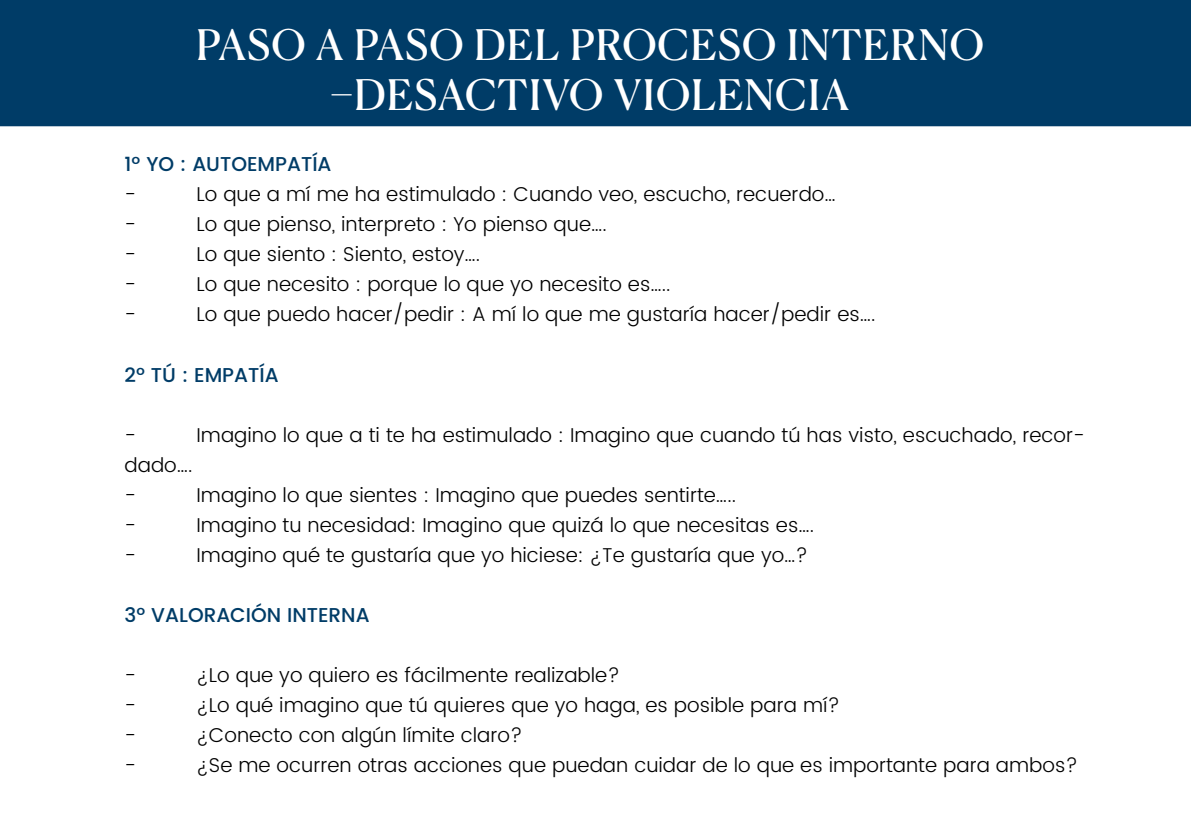
<style>
.page{position:relative;width:1191px;height:840px;background:#fff}
.page>*{position:absolute;margin:0;border:0;box-sizing:border-box;transform-origin:0 0}
.t1{font:42px "Canela Deck";letter-spacing:.02em;color:#fff}
.t2{font:300 20px "Poppins";color:#000}
.t3{font:500 20px "Poppins";color:#003c67}
</style>
<div class="page">
<div style="left:0;top:0;width:1191px;height:126px;background:#003c67"></div>
<p class="t1" style="left:196px;top:10px;width:789px">PASO A PASO DEL PROCESO INTERNO</p>
<p class="t1" style="left:331px;top:60px;width:520px">–DESACTIVO VIOLENCIA</p>
<p class="t3" style="left:124px;top:149px;width:208px">1º YO : AUTOEMPATÍA</p>
<p class="t2" style="left:124px;top:180px;width:13px">-</p>
<p class="t2" style="left:196px;top:180px;width:641px">Lo que a mí me ha estimulado : Cuando veo, escucho, recuerdo…</p>
<p class="t2" style="left:124px;top:210px;width:13px">-</p>
<p class="t2" style="left:196px;top:210px;width:412px">Lo que pienso, interpreto : Yo pienso que….</p>
<p class="t2" style="left:124px;top:240px;width:13px">-</p>
<p class="t2" style="left:196px;top:240px;width:285px">Lo que siento : Siento, estoy….</p>
<p class="t2" style="left:124px;top:270px;width:13px">-</p>
<p class="t2" style="left:196px;top:270px;width:475px">Lo que necesito : porque lo que yo necesito es…..</p>
<p class="t2" style="left:124px;top:300px;width:13px">-</p>
<p class="t2" style="left:196px;top:300px;width:680px">Lo que puedo hacer/pedir : A mí lo que me gustaría hacer/pedir es….</p>
<p class="t3" style="left:124px;top:359px;width:156px">2º TÚ : EMPATÍA</p>
<p class="t2" style="left:124px;top:420px;width:13px">-</p>
<p class="t2" style="left:196px;top:420px;width:890px">Imagino lo que a ti te ha estimulado : Imagino que cuando tú has visto, escuchado, recor-</p>
<p class="t2" style="left:124px;top:450px;width:69px">dado….</p>
<p class="t2" style="left:124px;top:480px;width:13px">-</p>
<p class="t2" style="left:196px;top:480px;width:541px">Imagino lo que sientes : Imagino que puedes sentirte…..</p>
<p class="t2" style="left:124px;top:510px;width:13px">-</p>
<p class="t2" style="left:196px;top:510px;width:619px">Imagino tu necesidad: Imagino que quizá lo que necesitas es….</p>
<p class="t2" style="left:124px;top:540px;width:13px">-</p>
<p class="t2" style="left:196px;top:540px;width:613px">Imagino qué te gustaría que yo hiciese: ¿Te gustaría que yo…?</p>
<p class="t3" style="left:124px;top:599px;width:247px">3º VALORACIÓN INTERNA</p>
<p class="t2" style="left:124px;top:660px;width:13px">-</p>
<p class="t2" style="left:196px;top:660px;width:425px">¿Lo que yo quiero es fácilmente realizable?</p>
<p class="t2" style="left:124px;top:690px;width:13px">-</p>
<p class="t2" style="left:196px;top:690px;width:645px">¿Lo qué imagino que tú quieres que yo haga, es posible para mí?</p>
<p class="t2" style="left:124px;top:720px;width:13px">-</p>
<p class="t2" style="left:196px;top:720px;width:327px">¿Conecto con algún límite claro?</p>
<p class="t2" style="left:124px;top:750px;width:13px">-</p>
<p class="t2" style="left:196px;top:750px;width:882px">¿Se me ocurren otras acciones que puedan cuidar de lo que es importante para ambos?</p>
</div>
